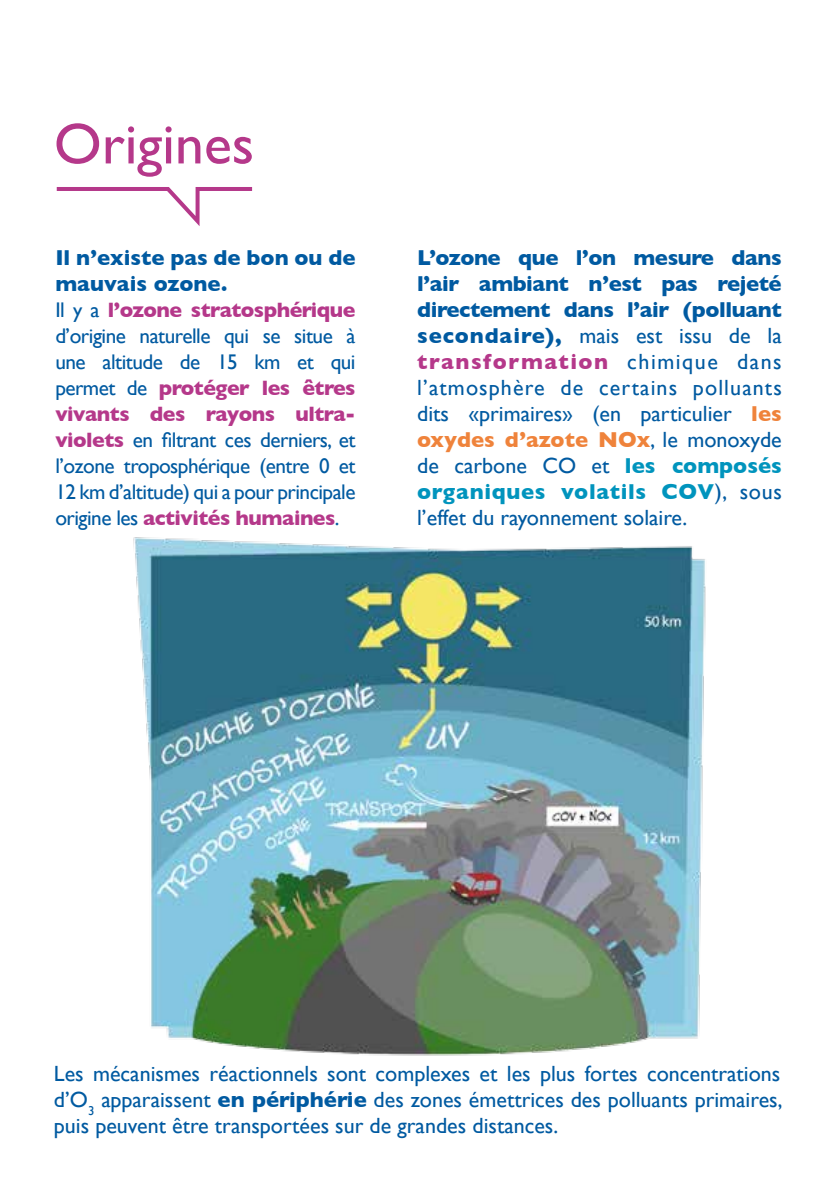
<style>
.page{position:relative;width:840px;height:1191px;background:#fff}
.page>*{position:absolute;margin:0;border:0;box-sizing:border-box;transform-origin:0 0}
.t1{font:58px "Gill Sans";color:#b5388a}
.t2{font:22px/26px "Gill Sans";color:#005aa1;text-align:justify}
.t3{font:700 22px/26px "Gill Sans";color:#005aa1}
.t4{font:21.2px/26px "Gill Sans";letter-spacing:-.025em;color:#005aa1;text-align:justify}
.s1{font-weight:700;color:#b5388a}
.s2{font-weight:700}
.s3{font-weight:700;color:#ef833b}
.s4{font-weight:700;color:#0094bd}
</style>
<div class="page">
<img style="left:133px;top:537px;width:573px;height:519px">
<svg style="left:56px;top:187px;width:197px;height:39px"></svg>
<h1 class="t1" style="left:54px;top:110px;width:201px">Origines</h1>
<p class="t3" style="left:55px;top:244px;width:301px">Il n’existe pas de bon ou de mauvais ozone.</p>
<p class="t4" style="left:55px;top:296px;width:301px">Il y a <span class="s1">l’ozone stratosphérique </span>d’origine naturelle qui se situe à une altitude de 15 km et qui permet de <span class="s1">protéger les êtres vivants des rayons ultra&shy;violets</span> en filtrant ces derniers, et l’ozone troposphérique (entre 0 et 12 km d’altitude) qui a pour principale origine les <span class="s1">activités humaines</span>.</p>
<p class="t2" style="left:417px;top:244px;width:366px"><span class="s2">L’ozone que l’on mesure dans l’air ambiant n’est pas rejeté directement dans l’air (polluant secondaire),</span> mais est issu de la <span class="s1">transformation</span> chimique dans l’atmosphère de certains polluants dits «primaires» (en particulier <span class="s3">les oxydes d’azote NOx</span>, le monoxyde de carbone CO et <span class="s4">les composés organiques volatils COV</span>), sous l’effet du rayonnement solaire.</p>
<p class="t2" style="left:54px;top:1060px;width:729px">Les mécanismes réactionnels sont complexes et les plus fortes concentrations d’O<sub>3</sub> apparaissent <span class="s2">en périphérie</span> des zones émettrices des polluants primaires, puis peuvent être transportées sur de grandes distances.</p>
</div>
